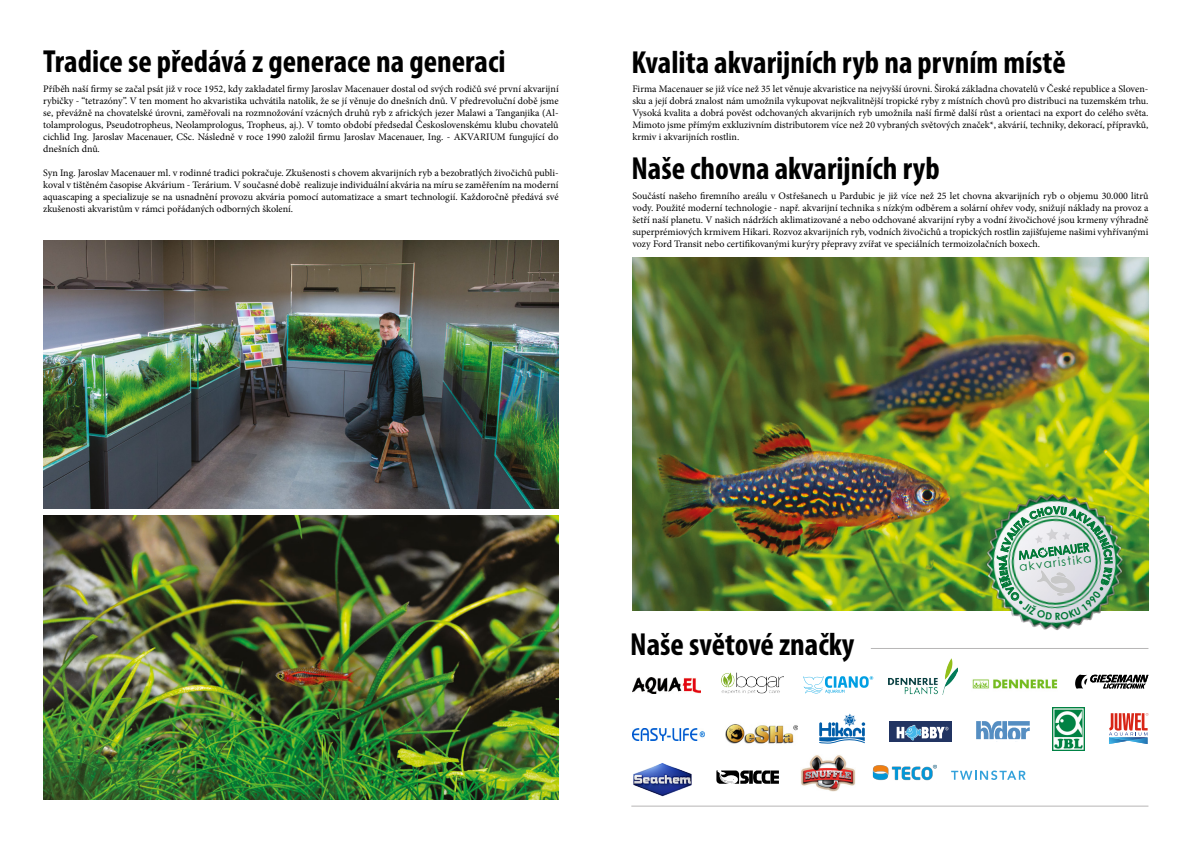
<style>
.page{position:relative;width:1191px;height:842px;background:#fff}
.page>*{position:absolute;margin:0;border:0;box-sizing:border-box;transform-origin:0 0}
.t1{font:700 condensed 32px "Myriad Pro";color:#000}
.t2{font:11.6px "Century Gothic";color:#007836;scale:1.04 1}
.t3{font:10px/12px "Minion Pro";color:#000;text-align:justify}
</style>
<div class="page">
<img style="left:43px;top:240px;width:515px;height:269px">
<img style="left:43px;top:516px;width:515px;height:283px">
<img style="left:632px;top:677px;width:68px;height:16px">
<svg style="left:1075px;top:674px;width:73px;height:15px"></svg>
<svg style="left:976px;top:721px;width:53px;height:18px"></svg>
<img style="left:721px;top:673px;width:62px;height:20px">
<img style="left:632px;top:728px;width:72px;height:12px">
<img style="left:1052px;top:707px;width:32px;height:43px">
<svg style="left:803px;top:676px;width:70px;height:17px"></svg>
<img style="left:725px;top:724px;width:73px;height:20px">
<svg style="left:1109px;top:713px;width:39px;height:31px"></svg>
<img style="left:888px;top:658px;width:69px;height:36px">
<svg style="left:819px;top:713px;width:47px;height:31px"></svg>
<img style="left:633px;top:763px;width:59px;height:34px">
<img style="left:972px;top:679px;width:85px;height:10px">
<div style="left:889px;top:721px;width:63px;height:21px;background:#213462"></div>
<svg style="left:896px;top:725px;width:52px;height:15px"></svg>
<svg style="left:716px;top:770px;width:63px;height:14px"></svg>
<img style="left:801px;top:755px;width:54px;height:37px">
<img style="left:872px;top:764px;width:65px;height:17px">
<svg style="left:951px;top:770px;width:74px;height:10px"></svg>
<hr style="left:871px;top:648px;width:277px;height:1px;background:#b7b6b6">
<hr style="left:631px;top:806px;width:517px;height:1px;background:#b7b6b6">
<img style="left:632px;top:258px;width:516px;height:353px">
<img style="left:971px;top:478px;width:163px;height:152px">
<svg style="left:996px;top:506px;width:117px;height:114px;background:#abc7b5"></svg>
<h1 class="t1" style="left:43px;top:42px;width:464px">Tradice se předává z generace na generaci</h1>
<h1 class="t1" style="left:631px;top:42px;width:436px">Kvalita akvarijních ryb na prvním místě</h1>
<p class="t3" style="left:43px;top:83px;width:517px">Příběh naší firmy se začal psát již v roce 1952, kdy zakladatel firmy Jaroslav Macenauer dostal od svých rodičů své první akvarijní rybičky - “tetrazóny”. V ten moment ho akvaristika uchvátila natolik, že se jí věnuje do dnešních dnů. V předrevoluční době jsme se, převážně na chovatelské úrovni, zaměřovali na rozmnožování vzácných druhů ryb z afrických jezer Malawi a Tanganjika (Al&shy;tolamprologus, Pseudotropheus, Neolamprologus, Tropheus, aj.). V tomto období předsedal Československému klubu chovatelů cichlid Ing. Jaroslav Macenauer, CSc. Následně v roce 1990 založil firmu Jaroslav Macenauer, Ing. - AKVARIUM fungující do dnešních dnů.</p>
<p class="t3" style="left:43px;top:167px;width:517px">Syn Ing. Jaroslav Macenauer ml. v rodinné tradici pokračuje. Zkušenosti s chovem akvarijních ryb a bezobratlých živočichů publi&shy;koval v tištěném časopise Akvárium - Terárium. V současné době realizuje individuální akvária na míru se zaměřením na moderní aquascaping a specializuje se na usnadnění provozu akvária pomocí automatizace a smart technologií. Každoročně předává své zkušenosti akvaristům v rámci pořádaných odborných školení.</p>
<p class="t3" style="left:632px;top:83px;width:517px">Firma Macenauer se již více než 35 let věnuje akvaristice na nejvyšší úrovni. Široká základna chovatelů v České republice a Sloven&shy;sku a její dobrá znalost nám umožnila vykupovat nejkvalitnější tropické ryby z místních chovů pro distribuci na tuzemském trhu.<br>Vysoká kvalita a dobrá pověst odchovaných akvarijních ryb umožnila naší firmě další růst a orientaci na export do celého světa.<br>Mimoto jsme přímým exkluzivním distributorem více než 20 vybraných světových značek*, akvárií, techniky, dekorací, přípravků, krmiv i akvarijních rostlin.</p>
<h1 class="t1" style="left:631px;top:149px;width:310px">Naše chovna akvarijních ryb</h1>
<p class="t3" style="left:632px;top:189px;width:517px">Součástí našeho firemního areálu v Ostřešanech u Pardubic je již více než 25 let chovna akvarijních ryb o objemu 30.000 litrů vody. Použité moderní technologie - např. akvarijní technika s nízkým odběrem a solární ohřev vody, snižují náklady na provoz a šetří naší planetu. V našich nádržích aklimatizované a nebo odchované akvarijní ryby a vodní živočichové jsou krmeny výhradně superprémiových krmivem Hikari. Rozvoz akvarijních ryb, vodních živočichů a tropických rostlin zajišťujeme našimi vyhřívanými vozy Ford Transit nebo certifikovanými kurýry přepravy zvířat ve speciálních termoizolačních boxech.</p>
<h1 class="t1" style="left:630px;top:624px;width:226px">Naše světové značky</h1>
<p class="t2" style="left:1018px;top:559px;width:71px;rotate:-7deg">akvaristika</p>
</div>
